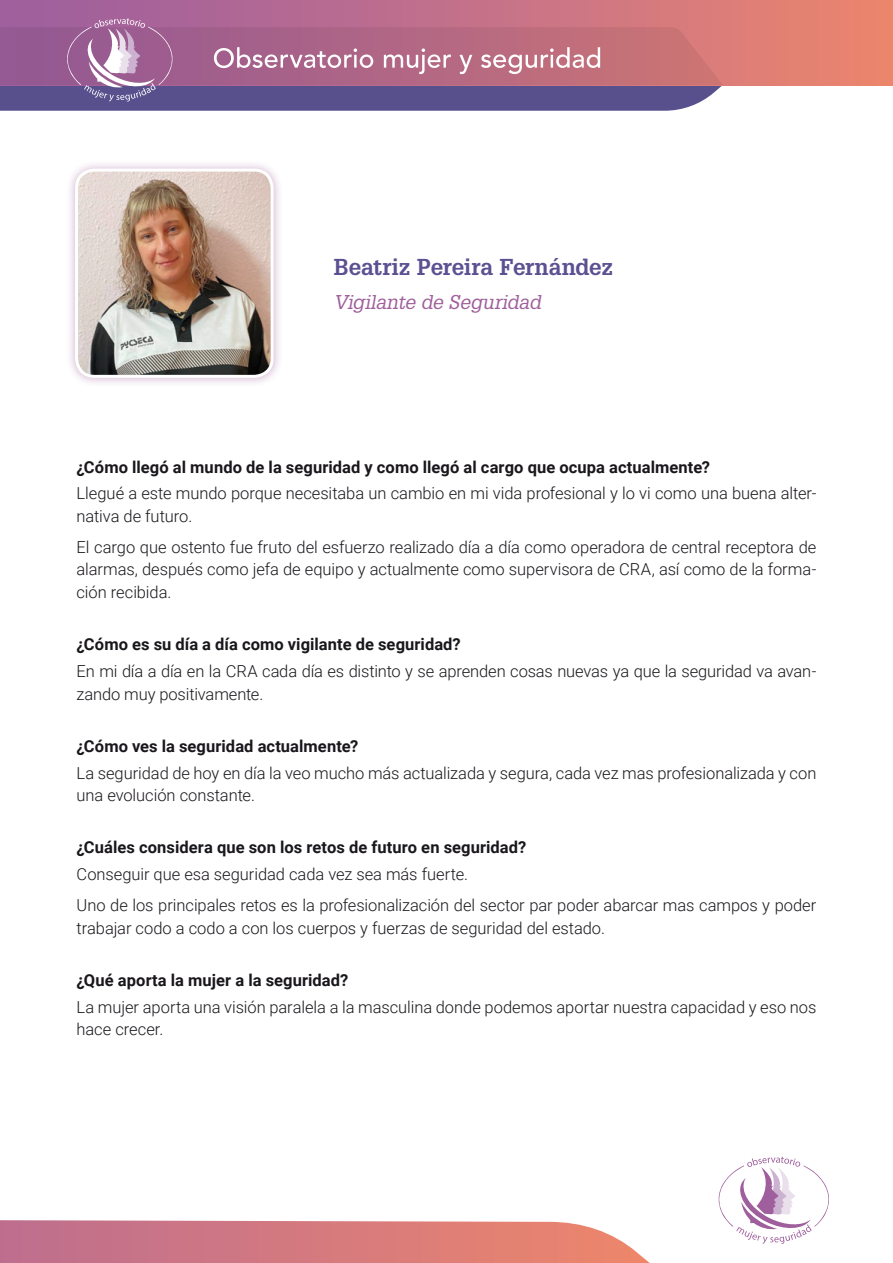
<style>
.page{position:relative;width:893px;height:1263px;background:#fff}
.page>*{position:absolute;margin:0;border:0;box-sizing:border-box;transform-origin:0 0}
.NOMBRE{font:700 22.5px "Glypha LT Std";letter-spacing:-.01em;color:#5c5092}
.CARGO{font:italic 19.5px "Glypha LT Std";letter-spacing:-.01em;color:#9f5f9c}
.RESPUESTA{font:300 16.5px/22.5px "Roboto";letter-spacing:-.005em;color:#1a171c}
.PREGUNTA{font:700 16.5px "Roboto";letter-spacing:.005em;color:#1a171c}
</style>
<div class="page">
<div style="left:0;top:0;width:893px;height:85px;background:linear-gradient(to right,#9a5da2,#eb8570)"></div>
<svg style="left:718px;top:1157px;width:111px;height:87px"></svg>
<svg style="left:0;top:18px;width:723px;height:93px;background:#9f6b90"></svg>
<svg style="left:0;top:1220px;width:650px;height:43px;background:#d78387"></svg>
<div style="left:65px;top:159px;width:218px;height:228px;background:#9f5f9c;opacity:.5"></div>
<img style="left:77px;top:170px;width:195px;height:206px">
<div style="left:75px;top:169px;width:199px;height:209px;border:3px solid #fff;border-radius:18px"></div>
<p class="NOMBRE" style="left:334px;top:253px;width:281px">Beatriz Pereira Fernández</p>
<p class="CARGO" style="left:334px;top:290px;width:209px">Vigilante de Seguridad</p>
<p class="PREGUNTA" style="left:77px;top:455px;width:635px">¿Cómo llegó al mundo de la seguridad y como llegó al cargo que ocupa actualmente?</p>
<p class="RESPUESTA" style="left:77px;top:482px;width:741px">Llegué a este mundo porque necesitaba un cambio en mi vida profesional y lo vi como una buena alter&shy;nativa de futuro.</p>
<p class="RESPUESTA" style="left:77px;top:535px;width:741px;text-align:justify">El cargo que ostento fue fruto del esfuerzo realizado día a día como operadora de central receptora de alarmas, después como jefa de equipo y actualmente como supervisora de CRA, así como de la forma&shy;ción recibida.</p>
<p class="PREGUNTA" style="left:77px;top:633px;width:386px">¿Cómo es su día a día como vigilante de seguridad?</p>
<p class="RESPUESTA" style="left:77px;top:659px;width:741px">En mi día a día en la CRA cada día es distinto y se aprenden cosas nuevas ya que la seguridad va avan&shy;zando muy positivamente.</p>
<p class="PREGUNTA" style="left:77px;top:734px;width:283px">¿Cómo ves la seguridad actualmente?</p>
<p class="RESPUESTA" style="left:77px;top:761px;width:741px">La seguridad de hoy en día la veo mucho más actualizada y segura, cada vez mas profesionalizada y con una evolución constante.</p>
<p class="PREGUNTA" style="left:77px;top:836px;width:451px">¿Cuáles considera que son los retos de futuro en seguridad?</p>
<p class="RESPUESTA" style="left:77px;top:862px;width:393px">Conseguir que esa seguridad cada vez sea más fuerte.</p>
<p class="RESPUESTA" style="left:77px;top:893px;width:741px">Uno de los principales retos es la profesionalización del sector par poder abarcar mas campos y poder trabajar codo a codo a con los cuerpos y fuerzas de seguridad del estado.</p>
<p class="PREGUNTA" style="left:77px;top:968px;width:273px">¿Qué aporta la mujer a la seguridad?</p>
<p class="RESPUESTA" style="left:77px;top:995px;width:741px">La mujer aporta una visión paralela a la masculina donde podemos aportar nuestra capacidad y eso nos hace crecer.</p>
</div>
